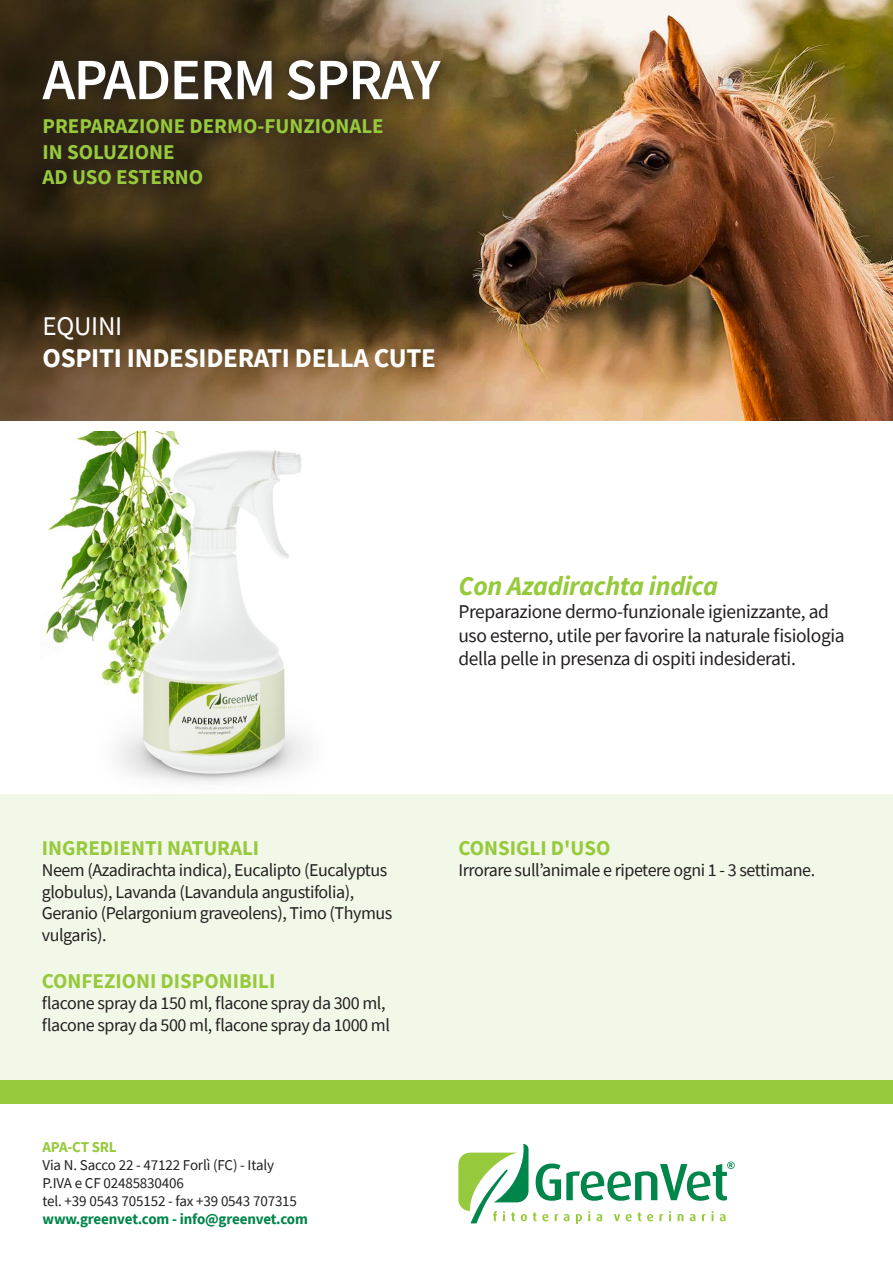
<style>
.page{position:relative;width:893px;height:1263px;background:#fff}
.page>*{position:absolute;margin:0;border:0;box-sizing:border-box;transform-origin:0 0}
.t1{font:600 58.5px "Source Sans Pro";letter-spacing:-.025em;color:#fff}
.t2{font:700 27px "Source Sans Pro";letter-spacing:-.01em;color:#fff}
.t3{font:italic 700 27px "Source Sans Pro";letter-spacing:-.01em;color:#97c93c}
.t4{font:27px "Source Sans Pro";letter-spacing:-.01em;color:#fff}
.t5{font:700 21px/25.2px "Source Sans Pro";color:#97c93c}
.t6{font:19.5px/23.4px "Source Sans Pro";letter-spacing:-.02em;color:#231f20}
.t7{font:18px/21.6px "Source Sans Pro";letter-spacing:-.025em;color:#231f20}
.t8{font:15px/18px "Source Sans Pro";letter-spacing:-.01em;color:#231f20}
.t9{font:700 15px "Source Sans Pro";letter-spacing:-.01em;color:#00854a}
.t10{font:700 15px "Source Sans Pro";letter-spacing:-.01em;color:#97c93c}
</style>
<div class="page">
<img style="left:563px;top:0;width:330px;height:421px">
<div style="left:0;top:794px;width:893px;height:309px;background:#f2f8e8"></div>
<svg style="left:458px;top:1144px;width:277px;height:80px"></svg>
<div style="left:0;top:1080px;width:893px;height:23px;background:#97c93c"></div>
<svg style="left:0;top:0;width:563px;height:421px;background:#624d31"></svg>
<svg style="left:30px;top:47px;width:423px;height:151px;background:#41331b"></svg>
<img style="left:46px;top:432px;width:262px;height:351px">
<p class="t1" style="left:43px;top:41px;width:400px">APADERM SPRAY</p>
<p class="t5" style="left:43px;top:113px;width:343px">PREPARAZIONE DERMO-FUNZIONALE<br>IN SOLUZIONE<br>AD USO ESTERNO</p>
<p class="t4" style="left:43px;top:309px;width:81px">EQUINI</p>
<p class="t2" style="left:43px;top:340px;width:395px">OSPITI INDESIDERATI DELLA CUTE</p>
<p class="t3" style="left:458px;top:568px;width:261px">Con Azadirachta indica</p>
<p class="t6" style="left:458px;top:600px;width:388px">Preparazione dermo-funzionale igienizzante, ad uso esterno, utile per favorire la naturale fisiologia della pelle in presenza di ospiti indesiderati.</p>
<p class="t5" style="left:42px;top:835px;width:219px">INGREDIENTI NATURALI</p>
<p class="t7" style="left:42px;top:859px;width:352px">Neem (Azadirachta indica), Eucalipto (Eucalyptus globulus), Lavanda (Lavandula angustifolia), Geranio (Pelargonium graveolens), Timo (Thymus vulgaris).</p>
<p class="t5" style="left:42px;top:968px;width:235px">CONFEZIONI DISPONIBILI</p>
<p class="t7" style="left:42px;top:992px;width:350px">flacone spray da 150 ml, flacone spray da 300 ml, flacone spray da 500 ml, flacone spray da 1000 ml</p>
<p class="t10" style="left:43px;top:1137px;width:76px">APA-CT SRL</p>
<p class="t8" style="left:43px;top:1156px;width:256px">Via N. Sacco 22 - 47122 Forlì (FC) - Italy<br>P.IVA e CF 02485830406<br>tel. +39 0543 705152 - fax +39 0543 707315</p>
<p class="t9" style="left:43px;top:1209px;width:267px">www.greenvet.com - info@greenvet.com</p>
<p class="t5" style="left:458px;top:835px;width:153px">CONSIGLI D'USO</p>
<p class="t7" style="left:458px;top:859px;width:358px">Irrorare sull’animale e ripetere ogni 1 - 3 settimane.</p>
</div>
